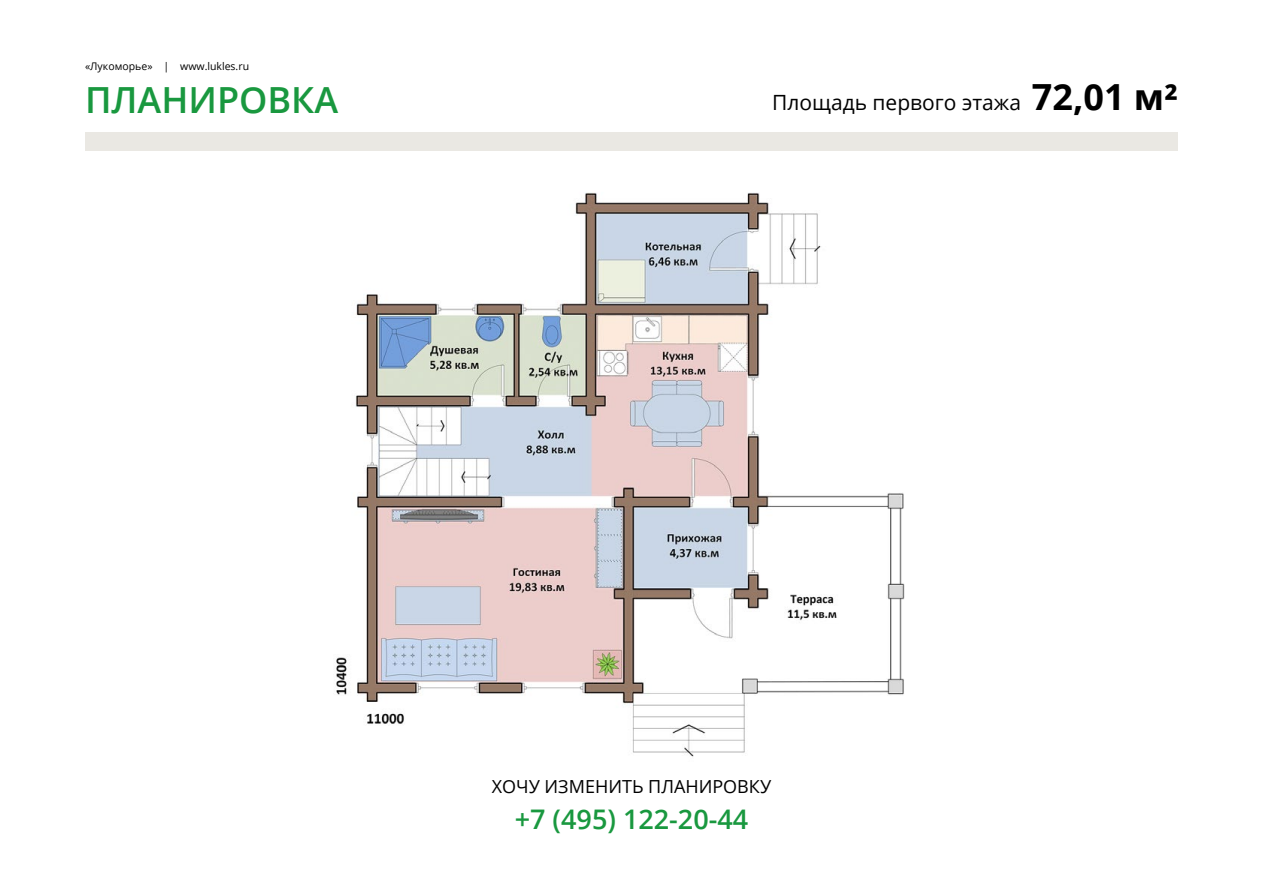
<style>
.page{position:relative;width:1263px;height:893px;background:#fff}
.page>*{position:absolute;margin:0;border:0;box-sizing:border-box;transform-origin:0 0}
.t1{font:600 36px "Open Sans";color:#19983f}
.t2{font:600 27px "Open Sans";color:#19983f}
.t3{font:21px "Open Sans";color:#000}
.t4{font:18px "Open Sans";color:#000}
.t5{font:10.5px "Open Sans";color:#000}
.s1{font-weight:700;font-size:36px}
</style>
<div class="page">
<img style="left:336px;top:192px;width:569px;height:565px">
<div style="left:85px;top:132px;width:1093px;height:19px;background:#eae8e3"></div>
<p class="t5" style="left:85px;top:59px;width:166px">«Лукоморье» | www.lukles.ru</p>
<h1 class="t1" style="left:85px;top:75px;width:180px">ПЛАНИ РОВК</h1>
<h1 class="t1" style="left:314px;top:75px;width:25px">А</h1>
<p class="t3" style="left:772px;top:88px;width:407px">Площадь первого этажа <span class="s1">72,01 м²</span></p>
<p class="t4" style="left:492px;top:775px;width:281px">ХОЧУ ИЗМЕНИТЬ ПЛАНИ РОВКУ</p>
<p class="t2" style="left:515px;top:800px;width:235px">+7 (495) 122-20-44</p>
</div>
